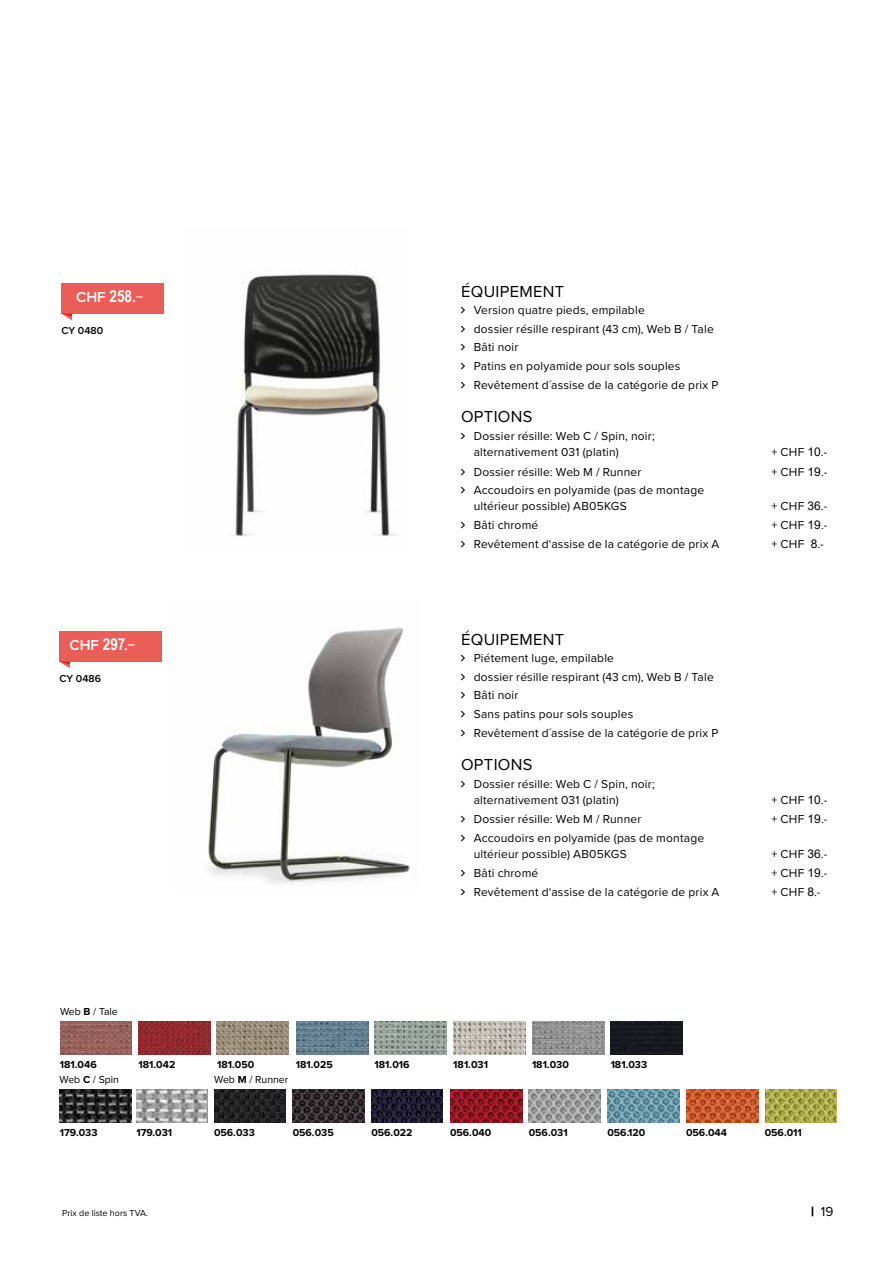
<style>
.page{position:relative;width:893px;height:1263px;background:#fff}
.page>*{position:absolute;margin:0;border:0;box-sizing:border-box;transform-origin:0 0}
.t1{font:16.5px "Proxima Nova";letter-spacing:.02em;color:#000}
.t2{font:600 15px "Proxima Nova";color:#fff}
.t3{font:13.5px "Proxima Nova";color:#000}
.t4{font:12px/18.6px "Proxima Nova";letter-spacing:.015em;color:#000}
.t5{font:700 10.5px "Proxima Nova";color:#000}
.t6{font:10.5px "Proxima Nova";color:#000}
.t7{font:600 10.5px "Proxima Nova";color:#000}
.t8{font:9px "Proxima Nova";color:#000}
.s1{font-family:"Arial Narrow";font-weight:700;font-size:16.5px}
.s2{font-weight:700}
.s3{font-family:"Arial"}
.s4{font-weight:900}
</style>
<div class="page">
<img style="left:208px;top:627px;width:202px;height:258px">
<img style="left:233px;top:274px;width:165px;height:262px">
<img style="left:450px;top:1089px;width:72px;height:33px">
<img style="left:529px;top:1089px;width:72px;height:33px">
<img style="left:608px;top:1089px;width:71px;height:33px">
<img style="left:686px;top:1089px;width:72px;height:33px">
<img style="left:765px;top:1089px;width:72px;height:33px">
<img style="left:60px;top:1089px;width:71px;height:33px">
<img style="left:293px;top:1089px;width:71px;height:33px">
<img style="left:371px;top:1089px;width:72px;height:33px">
<img style="left:214px;top:1089px;width:72px;height:33px">
<img style="left:296px;top:1021px;width:72px;height:33px">
<img style="left:375px;top:1021px;width:72px;height:33px">
<img style="left:454px;top:1021px;width:71px;height:33px">
<img style="left:532px;top:1021px;width:72px;height:33px">
<div style="left:611px;top:1021px;width:72px;height:33px;background:#171a1f"></div>
<img style="left:139px;top:1021px;width:71px;height:33px">
<img style="left:217px;top:1021px;width:72px;height:33px">
<img style="left:60px;top:1021px;width:72px;height:33px">
<img style="left:136px;top:1089px;width:72px;height:33px">
<div style="left:62px;top:283px;width:102px;height:31px;background:#eb5e57"></div>
<svg style="left:62px;top:314px;width:10px;height:6px"></svg>
<div style="left:60px;top:631px;width:102px;height:31px;background:#eb5e57"></div>
<svg style="left:60px;top:662px;width:10px;height:6px"></svg>
<p class="t2" style="left:76px;top:286px;width:69px">CHF <span class="s1">258</span>.−</p>
<p class="t7" style="left:62px;top:322px;width:43px">CY 0480</p>
<p class="t2" style="left:70px;top:634px;width:67px">CHF <span class="s1">297</span>.−</p>
<p class="t7" style="left:60px;top:670px;width:43px">CY 0486</p>
<p class="t6" style="left:60px;top:1003px;width:59px">Web <span class="s2">B</span> / Tale</p>
<h1 class="t1" style="left:461px;top:279px;width:105px">ÉQUIPEMENT</h1>
<p class="t4" style="left:474px;top:300px;width:246px">Version quatre pieds, empilable<br>dossier résille respirant (43 cm), Web B / Tale Bâti noir<br>Patins en polyamide pour sols souples Revêtement d´assise de la catégorie de prix P</p>
<h1 class="t1" style="left:461px;top:405px;width:73px">OPTIONS</h1>
<p class="t4" style="left:474px;top:426px;width:183px">Dossier résille: Web C / Spin, noir;</p>
<p class="t4" style="left:474px;top:443px;width:146px">alternativement 031 (platin)</p>
<p class="t4" style="left:771px;top:443px;width:57px">+ CHF <span class="s3">10</span>.-</p>
<p class="t4" style="left:474px;top:462px;width:169px">Dossier résille: Web M / Runner</p>
<p class="t4" style="left:771px;top:462px;width:57px">+ CHF <span class="s3">19</span>.-</p>
<p class="t4" style="left:474px;top:497px;width:155px">ultérieur possible) AB05KGS</p>
<p class="t4" style="left:771px;top:497px;width:57px">+ CHF <span class="s3">36</span>.-</p>
<p class="t4" style="left:474px;top:515px;width:66px">Bâti chromé</p>
<p class="t4" style="left:771px;top:515px;width:57px">+ CHF <span class="s3">19</span>.-</p>
<p class="t4" style="left:474px;top:534px;width:247px">Revêtement d‘assise de la catégorie de prix A</p>
<p class="t4" style="left:771px;top:534px;width:54px">+ CHF <span class="s3">8</span>.-</p>
<p class="t4" style="left:474px;top:480px;width:232px">Accoudoirs en polyamide (pas de montage</p>
<h1 class="t1" style="left:461px;top:627px;width:105px">ÉQUIPEMENT</h1>
<p class="t4" style="left:474px;top:648px;width:246px">Piétement luge, empilable<br>dossier résille respirant (43 cm), Web B / Tale<br>Bâti noir<br>Sans patins pour sols souples<br>Revêtement d´assise de la catégorie de prix P</p>
<h1 class="t1" style="left:461px;top:753px;width:73px">OPTIONS</h1>
<p class="t4" style="left:474px;top:774px;width:183px">Dossier résille: Web C / Spin, noir;</p>
<p class="t4" style="left:474px;top:790px;width:146px">alternativement 031 (platin)</p>
<p class="t4" style="left:771px;top:790px;width:57px">+ CHF <span class="s3">10</span>.-</p>
<p class="t4" style="left:474px;top:809px;width:169px">Dossier résille: Web M / Runner</p>
<p class="t4" style="left:771px;top:809px;width:57px">+ CHF <span class="s3">19</span>.-</p>
<p class="t4" style="left:474px;top:844px;width:155px">ultérieur possible) AB05KGS</p>
<p class="t4" style="left:771px;top:844px;width:57px">+ CHF <span class="s3">36</span>.-</p>
<p class="t4" style="left:474px;top:863px;width:66px">Bâti chromé</p>
<p class="t4" style="left:771px;top:863px;width:57px">+ CHF <span class="s3">19</span>.-</p>
<p class="t4" style="left:474px;top:882px;width:247px">Revêtement d‘assise de la catégorie de prix A</p>
<p class="t4" style="left:771px;top:882px;width:51px">+ CHF <span class="s3">8</span>.-</p>
<p class="t4" style="left:474px;top:828px;width:232px">Accoudoirs en polyamide (pas de montage</p>
<p class="t5" style="left:60px;top:1057px;width:38px">181.046</p>
<p class="t5" style="left:139px;top:1057px;width:38px">181.042</p>
<p class="t5" style="left:217px;top:1057px;width:39px">181.050</p>
<p class="t5" style="left:296px;top:1057px;width:38px">181.025</p>
<p class="t5" style="left:375px;top:1057px;width:36px">181.016</p>
<p class="t5" style="left:453px;top:1057px;width:36px">181.031</p>
<p class="t5" style="left:532px;top:1057px;width:38px">181.030</p>
<p class="t5" style="left:611px;top:1057px;width:38px">181.033</p>
<p class="t6" style="left:60px;top:1071px;width:61px">Web <span class="s2">C</span> / Spin</p>
<p class="t6" style="left:214px;top:1071px;width:76px">Web <span class="s2">M</span> / Runner</p>
<p class="t5" style="left:60px;top:1125px;width:39px">179.033</p>
<p class="t5" style="left:214px;top:1125px;width:42px">056.033</p>
<p class="t5" style="left:293px;top:1125px;width:43px">056.035</p>
<p class="t5" style="left:371px;top:1125px;width:43px">056.022</p>
<p class="t5" style="left:450px;top:1125px;width:43px">056.040</p>
<p class="t5" style="left:529px;top:1125px;width:40px">056.031</p>
<p class="t5" style="left:607px;top:1125px;width:40px">056.120</p>
<p class="t5" style="left:686px;top:1125px;width:43px">056.044</p>
<p class="t5" style="left:765px;top:1125px;width:39px">056.011</p>
<p class="t5" style="left:136px;top:1125px;width:37px">179.031</p>
<p class="t8" style="left:62px;top:1206px;width:87px">Prix de liste hors TVA.</p>
<p class="t3" style="left:811px;top:1201px;width:24px"><span class="s4">|</span> 19</p>
</div>
